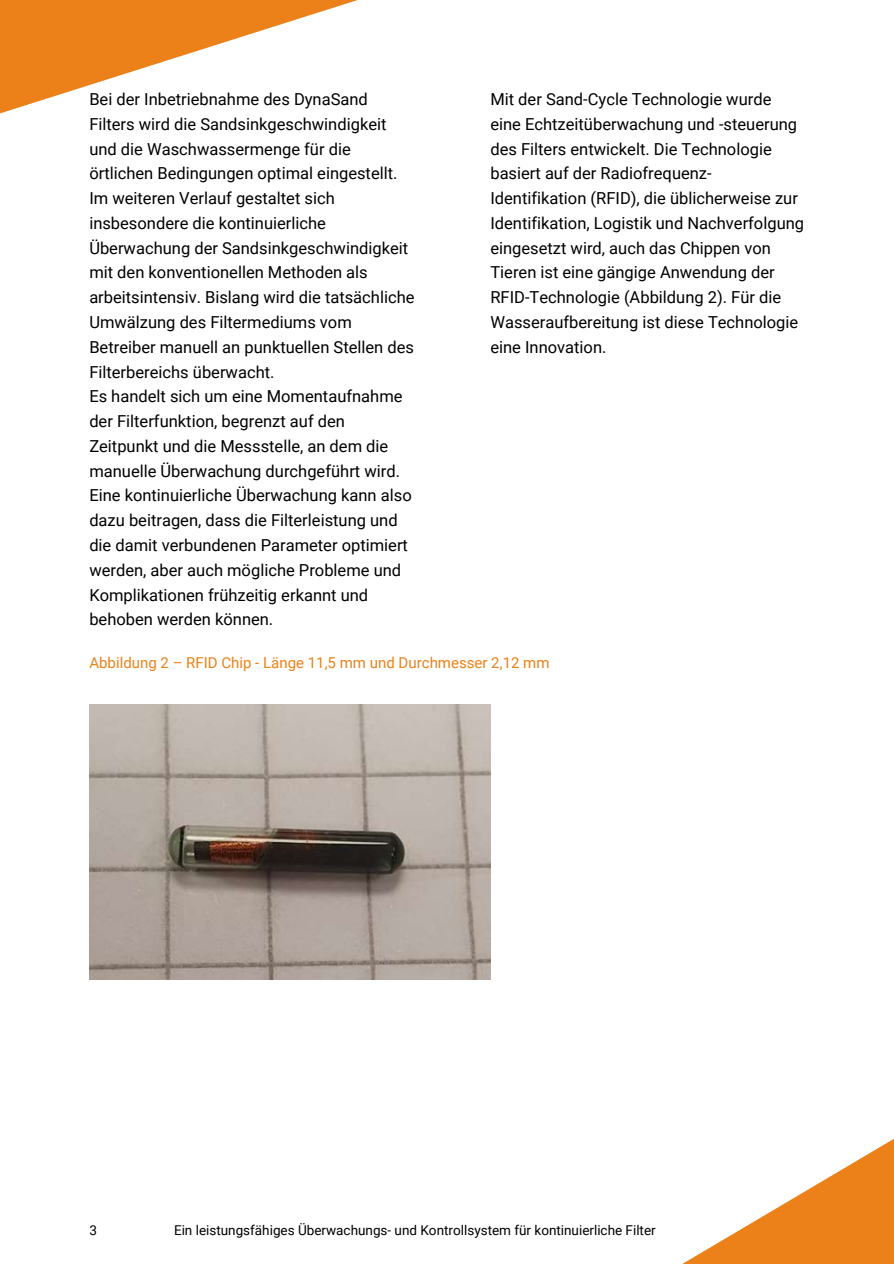
<style>
.page{position:relative;width:894px;height:1264px;background:#fff}
.page>*{position:absolute;margin:0;border:0;box-sizing:border-box;transform-origin:0 0}
.t1{font:16.5px/24.8px "Roboto";color:#000}
.t2{font:15px "Roboto";color:#eb8118}
.t3{font:13.5px "Roboto";color:#000}
</style>
<div class="page">
<svg style="left:684px;top:1139px;width:209px;height:124px"></svg>
<svg style="left:0;top:0;width:358px;height:114px"></svg>
<img style="left:89px;top:704px;width:401px;height:275px">
<p class="t1" style="left:89px;top:87px;width:326px">Bei der Inbetriebnahme des DynaSand Filters wird die Sandsinkgeschwindigkeit und die Waschwassermenge für die örtlichen Bedingungen optimal eingestellt.<br>Im weiteren Verlauf gestaltet sich insbesondere die kontinuierliche Überwachung der Sandsinkgeschwindigkeit mit den konventionellen Methoden als arbeitsintensiv. Bislang wird die tatsächliche Umwälzung des Filtermediums vom Betreiber manuell an punktuellen Stellen des Filterbereichs überwacht.<br>Es handelt sich um eine Momentaufnahme der Filterfunktion, begrenzt auf den Zeitpunkt und die Messstelle, an dem die manuelle Überwachung durchgeführt wird.<br>Eine kontinuierliche Überwachung kann also dazu beitragen, dass die Filterleistung und die damit verbundenen Parameter optimiert werden, aber auch mögliche Probleme und Komplikationen frühzeitig erkannt und behoben werden können.</p>
<p class="t1" style="left:490px;top:87px;width:315px">Mit der Sand-Cycle Technologie wurde eine Echtzeitüberwachung und -steuerung des Filters entwickelt. Die Technologie basiert auf der Radiofrequenz-Identifikation (RFID), die üblicherweise zur Identifikation, Logistik und Nachverfolgung eingesetzt wird, auch das Chippen von Tieren ist eine gängige Anwendung der RFID-Technologie (Abbildung 2). Für die Wasseraufbereitung ist diese Technologie eine Innovation.</p>
<p class="t2" style="left:89px;top:653px;width:461px">Abbildung 2 – RFID Chip - Länge 11,5 mm und Durchmesser 2,12 mm</p>
<p class="t3" style="left:89px;top:1222px;width:9px">3</p>
<p class="t3" style="left:174px;top:1222px;width:483px">Ein leistungsfähiges Überwachungs- und Kontrollsystem für kontinuierliche Filter</p>
</div>
